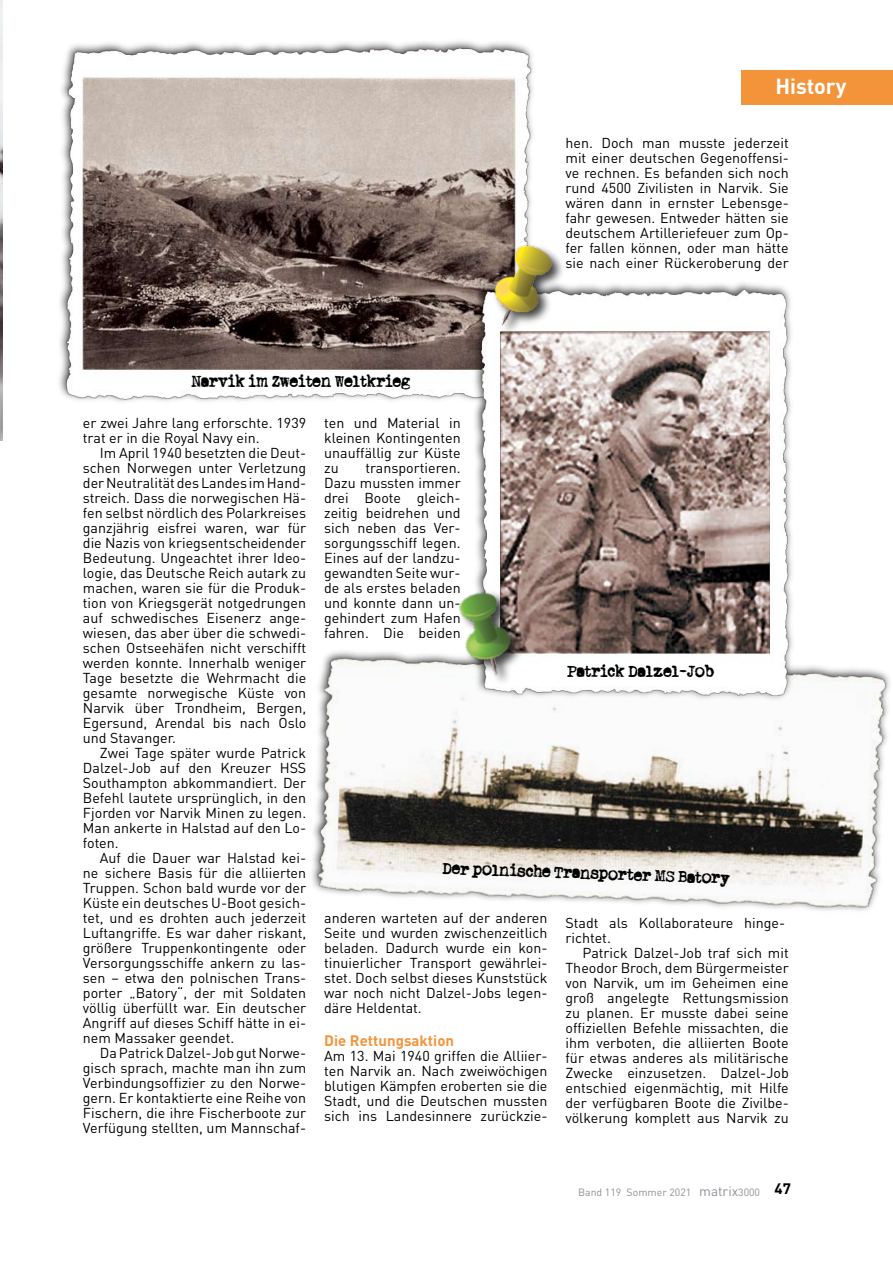
<style>
.page{position:relative;width:893px;height:1263px;background:#fff}
.page>*{position:absolute;margin:0;border:0;box-sizing:border-box;transform-origin:0 0}
.t1{font:700 21.6px "DIN";color:#fff}
.t2{font:700 15px "DIN";color:#f3943b}
.t3{font:14.25px/15px "DIN";color:#000;text-align:justify}
.t4{font:13.5px "Oldtypewriter";color:#000}
.t5{font:10.5px "DIN";color:#8d9095}
.s1{font-size:13.5px}
.s2{font-weight:700;font-size:15px;color:#000}
</style>
<div class="page">
<div style="left:308px;top:647px;width:585px;height:268px;background:#000;opacity:.75"></div>
<img style="left:316px;top:656px;width:571px;height:259px">
<img style="left:0;top:0;width:2px;height:440px">
<div style="left:56px;top:37px;width:482px;height:369px;background:#000;opacity:.75"></div>
<img style="left:67px;top:48px;width:464px;height:351px">
<div style="left:471px;top:279px;width:325px;height:423px;background:#000;opacity:.75"></div>
<img style="left:482px;top:289px;width:307px;height:406px">
<div style="left:492px;top:242px;width:74px;height:96px;background:#000;opacity:.75"></div>
<img style="left:480px;top:242px;width:85px;height:85px">
<img style="left:428px;top:571px;width:119px;height:120px">
<div style="left:741px;top:70px;width:152px;height:34px;background:#f3943b"></div>
<h1 class="t1" style="left:775px;top:73px;width:73px">History</h1>
<p class="t4" style="left:191px;top:372px;width:220px">Narvik im Zweiten Weltkrieg</p>
<p class="t3" style="left:565px;top:135px;width:225px">hen. Doch man musste jederzeit mit einer deutschen Gegenoffensi&shy;ve rechnen. Es befanden sich noch rund 4500 Zivilisten in Narvik. Sie wären dann in ernster Lebensge&shy;fahr gewesen. Entweder hätten sie deutschem Artilleriefeuer zum Op&shy;fer fallen können, oder man hätte sie nach einer Rückeroberung der</p>
<p class="t3" style="left:83px;top:415px;width:225px">er zwei Jahre lang erforschte. 1939 trat er in die Royal Navy ein.</p>
<p class="t3" style="left:83px;top:445px;width:225px;text-indent:17px">Im April 1940 besetzten die Deut&shy;schen Norwegen unter Verletzung der Neutralität des Landes im Hand&shy;streich. Dass die norwegischen Hä&shy;fen selbst nördlich des Polarkreises ganzjährig eisfrei waren, war für die Nazis von kriegsentscheidender Bedeutung. Ungeachtet ihrer Ideo&shy;logie, das Deutsche Reich autark zu machen, waren sie für die Produk&shy;tion von Kriegsgerät notgedrungen auf schwedisches Eisenerz ange&shy;wiesen, das aber über die schwedi&shy;schen Ostseehäfen nicht verschifft werden konnte. Innerhalb weniger Tage besetzte die Wehrmacht die gesamte norwegische Küste von Narvik über Trondheim, Bergen, Egersund, Arendal bis nach Oslo und Stavanger.</p>
<p class="t3" style="left:83px;top:745px;width:225px;text-indent:17px">Zwei Tage später wurde Patrick Dalzel-Job auf den Kreuzer HSS Southampton abkommandiert. Der Befehl lautete ursprünglich, in den Fjorden vor Narvik Minen zu legen.<br>Man ankerte in Halstad auf den Lo&shy;foten.</p>
<p class="t3" style="left:83px;top:850px;width:225px;text-indent:17px">Auf die Dauer war Halstad kei&shy;ne sichere Basis für die alliierten Truppen. Schon bald wurde vor der Küste ein deutsches U-Boot gesich&shy;tet, und es drohten auch jederzeit Luftangriffe. Es war daher riskant, größere Truppenkontingente oder Versorgungsschiffe ankern zu las&shy;sen – etwa den polnischen Trans&shy;porter „Batory“, der mit Soldaten völlig überfüllt war. Ein deutscher Angriff auf dieses Schiff hätte in ei&shy;nem Massaker geendet.</p>
<p class="t3" style="left:83px;top:1045px;width:225px;text-indent:17px">Da Patrick Dalzel-Job gut Norwe&shy;gisch sprach, machte man ihn zum Verbindungsoffizier zu den Norwe&shy;gern. Er kontaktierte eine Reihe von Fischern, die ihre Fischerboote zur Verfügung stellten, um Mannschaf-</p>
<p class="t3" style="left:324px;top:415px;width:138px">ten und Material in kleinen Kontingenten unauffällig zur Küste zu</p>
<p class="t3" style="left:324px;top:460px;width:138px;text-indent:41px">transportieren.<br>Dazu mussten immer drei Boote gleich&shy;zeitig beidrehen und sich neben das Ver&shy;sorgungsschiff legen.<br>Eines auf der landzu&shy;gewandten Seite wur&shy;de als erstes beladen und konnte dann un&shy;gehindert zum Hafen fahren. Die beiden</p>
<p class="t4" style="left:567px;top:663px;width:148px">Patrick Dalzel-Job</p>
<p class="t4" style="left:443px;top:859px;width:289px;rotate:2deg">Der polnische Transporter MS Batory</p>
<p class="t3" style="left:324px;top:910px;width:225px">anderen warteten auf der anderen Seite und wurden zwischenzeitlich beladen. Dadurch wurde ein kon&shy;tinuierlicher Transport gewährlei&shy;stet. Doch selbst dieses Kunststück war noch nicht Dalzel-Jobs legen&shy;däre Heldentat.</p>
<p class="t2" style="left:324px;top:1030px;width:131px">Die Rettungsaktion</p>
<p class="t3" style="left:324px;top:1048px;width:225px">Am 13. Mai 1940 griffen die Alliier&shy;ten Narvik an. Nach zweiwöchigen blutigen Kämpfen eroberten sie die Stadt, und die Deutschen mussten sich ins Landesinnere zurückzie-</p>
<p class="t3" style="left:565px;top:915px;width:221px">Stadt als Kollaborateure hinge&shy;richtet.</p>
<p class="t3" style="left:565px;top:945px;width:225px;text-indent:17px">Patrick Dalzel-Job traf sich mit Theodor Broch, dem Bürgermeister von Narvik, um im Geheimen eine groß angelegte Rettungsmission zu planen. Er musste dabei seine offiziellen Befehle missachten, die ihm verboten, die alliierten Boote für etwas anderes als militärische Zwecke einzusetzen. Dalzel-Job entschied eigenmächtig, mit Hilfe der verfügbaren Boote die Zivilbe&shy;völkerung komplett aus Narvik zu</p>
<p class="t5" style="left:578px;top:1185px;width:214px">Band 119 Sommer 2021 <span class="s1">matrix</span>3000 <span class="s2">47</span></p>
</div>
